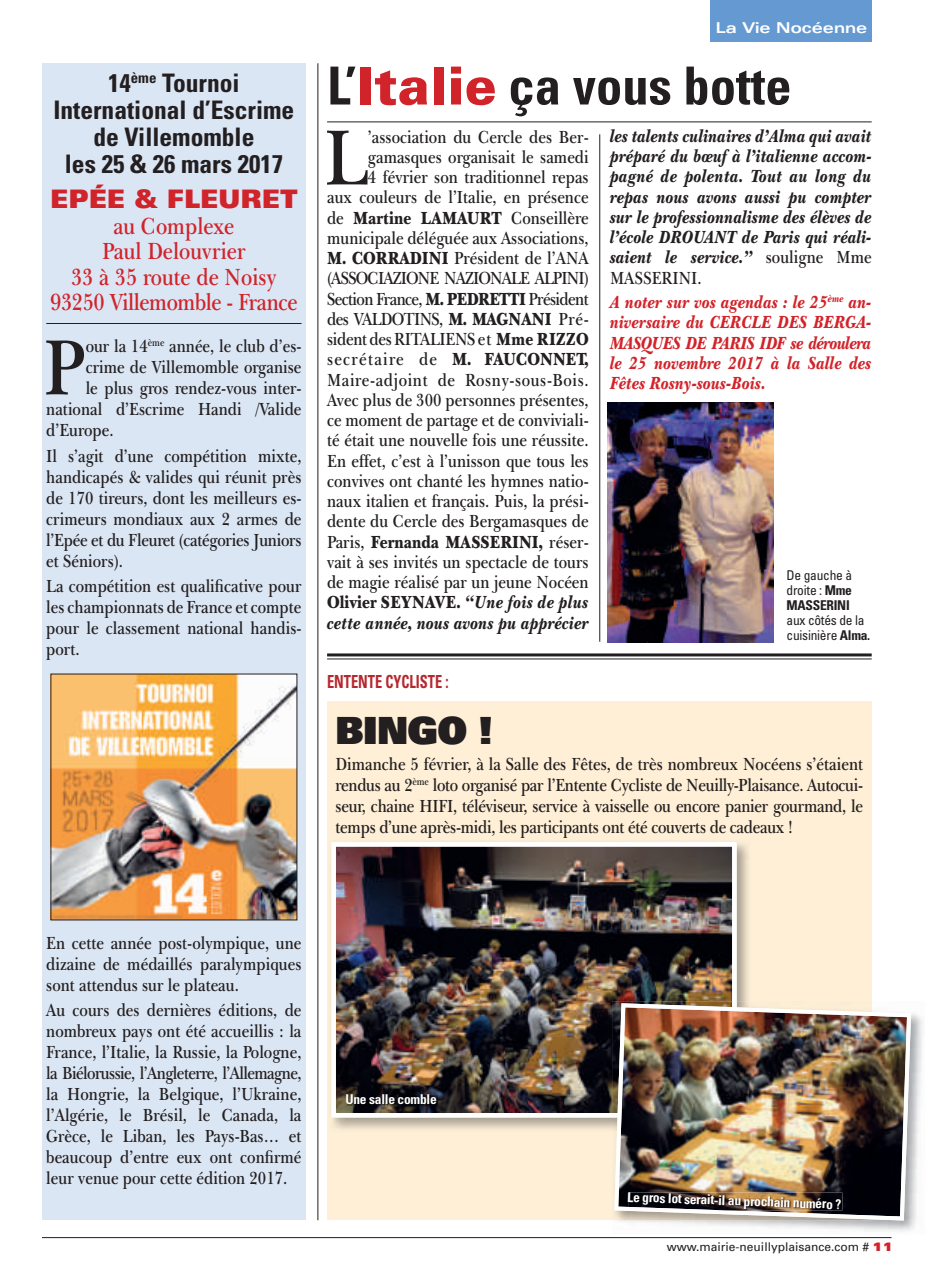
<style>
.page{position:relative;width:935px;height:1275px;background:#fff}
.page>*{position:absolute;margin:0;border:0;box-sizing:border-box;transform-origin:0 0}
.t1{font:600 80.55px "New Baskerville IT Cby BT";color:#231f20;scale:.85 1}
.t2{font:700 condensed 52.5px "Univers";color:#231f20}
.t3{font:900 37.5px "Univers";letter-spacing:-.02em;color:#231f20}
.t4{font:700 condensed 25.5px/27px "Univers";color:#231f20;text-align:center}
.t5{font:900 expanded 25.5px "Univers";color:#d1232a;scale:.85 1}
.t6{font:600 24px/25.5px "New Baskerville IT Cby BT";color:#d1232a;text-align:center;scale:.85 1}
.t7{font:600 18px/20.2px "New Baskerville IT Cby BT";color:#231f20;text-align:justify;scale:.85 1}
.t8{font:italic 900 18px/20.2px "New Baskerville IT Cby BT";color:#231f20;text-align:justify;scale:.85 1}
.t9{font:italic 900 18px/20.2px "New Baskerville IT Cby BT";color:#d1232a;text-align:justify;scale:.85 1}
.t10{font:700 condensed 18px "Univers";color:#b7282e;scale:.8 1}
.t11{font:700 expanded 15px "Univers";color:#fff}
.t12{font:condensed 13.5px/15px "Univers";letter-spacing:-.02em;color:#231f20;text-align:justify}
.t13{font:700 condensed 13.5px "Univers";letter-spacing:-.02em;color:#fff}
.t14{font:12px "Univers";color:#231f20}
.s1{font-weight:900;font-stretch:normal;color:#d1232a}
.s2{font-weight:900}
.s3{font-weight:900;font-style:italic}
.s4{font-weight:600;font-style:normal}
.s5{font-weight:700}
.s6{font-weight:900;font-stretch:expanded;color:#d1232a}
</style>
<div class="page">
<hr style="left:42px;top:1237px;width:849px;height:1px;background:#231f20">
<div style="left:710px;top:0;width:161px;height:42px;background:#6599d1"></div>
<div style="left:42px;top:63px;width:264px;height:1157px;background:#dbe6f4"></div>
<hr style="left:46px;top:323px;width:255px;height:1px;background:#231f20">
<hr style="left:317px;top:63px;width:1px;height:1157px;background:#231f20">
<div style="left:327px;top:701px;width:544px;height:519px;background:#feefd6"></div>
<img style="left:331px;top:842px;width:418px;height:287px">
<img style="left:331px;top:842px;width:405px;height:275px">
<img style="left:347px;top:1095px;width:90px;height:10px">
<img style="left:608px;top:402px;width:165px;height:240px">
<hr style="left:327px;top:121px;width:544px;height:1px;background:#231f20">
<img style="left:612px;top:1001px;width:311px;height:231px">
<img style="left:612px;top:1001px;width:124px;height:116px">
<img style="left:614px;top:1003px;width:296px;height:217px">
<hr style="left:327px;top:653px;width:544px;height:3px;background:#231f20">
<hr style="left:327px;top:658px;width:544px;height:1px;background:#231f20">
<img style="left:53px;top:675px;width:242px;height:243px">
<img style="left:628px;top:1192px;width:214px;height:18px">
<img style="left:628px;top:1207px;width:97px;height:3px">
<hr style="left:599px;top:134px;width:1px;height:508px;background:#231f20">
<h3 class="t4" style="left:53px;top:71px;width:242px">14<sup>ème</sup> Tournoi<br>International d’Escrime de Villemomble<br>les 25 &amp; 26 mars 2017</h3>
<h3 class="t5" style="left:50px;top:189px;width:293px">EPÉE &amp; FLEURET</h3>
<h3 class="t6" style="left:50px;top:216px;width:292px">au Complexe<br>Paul Delouvrier<br>33 à 35 route de Noisy<br>93250 Villemomble - France</h3>
<h1 class="t1" style="left:43px;top:337px;width:51px">P</h1>
<p class="t7" style="left:86px;top:338px;width:255px">our la 14<sup>ème</sup> année, le club d’es-</p>
<p class="t7" style="left:86px;top:359px;width:255px">crime de Villemomble organise</p>
<p class="t7" style="left:86px;top:380px;width:255px">le plus gros rendez-vous inter-</p>
<p class="t7" style="left:46px;top:401px;width:302px">national d’Escrime Handi /Valide</p>
<p class="t7" style="left:46px;top:422px;width:81px">d’Europe.</p>
<p class="t7" style="left:46px;top:447px;width:302px;line-height:21px">Il s’agit d’une compétition mixte, handicapés &amp; valides qui réunit près de 170 tireurs, dont les meilleurs es&shy;crimeurs mondiaux aux 2 armes de l’Epée et du Fleuret (catégories Juniors et Séniors).</p>
<p class="t7" style="left:46px;top:577px;width:302px;line-height:21px">La compétition est qualificative pour les championnats de France et compte pour le classement national handis&shy;port.</p>
<p class="t11" style="left:715px;top:22px;width:153px">La Vie Nocéenne</p>
<h2 class="t2" style="left:327px;top:67px;width:466px">L’<span class="s1">Italie</span> ça vous botte</h2>
<h1 class="t1" style="left:324px;top:127px;width:53px">L</h1>
<p class="t7" style="left:327px;top:128px;width:309px;text-align:right">’association du Cercle des Ber&shy;gamasques organisait le samedi<br>4 février son traditionnel repas<br>aux couleurs de l’Italie, en présence de <span class="s2">Martine LAMAURT</span> Conseillère municipale déléguée aux Associations, <span class="s2">M. CORRADINI</span> Président de l’ANA (ASSOCIAZIONE NAZIONALE ALPINI)<br>Section France, <span class="s2">M. PEDRETTI</span> Président des VALDOTINS, <span class="s2">M. MAGNANI</span> Pré&shy;sident des RITALIENS et <span class="s2">Mme RIZZO </span>secrétaire de <span class="s2">M. FAUCONNET, </span>Maire-adjoint de Rosny-sous-Bois.<br>Avec plus de 300 personnes présentes, ce moment de partage et de conviviali&shy;té était une nouvelle fois une réussite.<br>En effet, c’est à l’unisson que tous les convives ont chanté les hymnes natio&shy;naux italien et français. Puis, la prési&shy;dente du Cercle des Bergamasques de Paris, <span class="s2">Fernanda MASSERINI,</span> réser&shy;vait à ses invités un spectacle de tours de magie réalisé par un jeune Nocéen <span class="s2">Olivier SEYNAVE.</span> <span class="s3">“Une fois de plus cette année, nous avons pu apprécier</span></p>
<p class="t8" style="left:610px;top:127px;width:309px">les talents culinaires d’Alma qui avait préparé du bœuf à l’italienne accom&shy;pagné de polenta. Tout au long du repas nous avons aussi pu compter sur le professionnalisme des élèves de l’école DROUANT de Paris qui réali&shy;saient le service.” <span class="s4">souligne Mme MASSERINI.</span></p>
<p class="t9" style="left:610px;top:294px;width:309px">A noter sur vos agendas : le 25<sup>ème</sup> an&shy;niversaire du CERCLE DES BERGA-MASQUES DE PARIS IDF se déroulera le 25 novembre 2017 à la Salle des Fêtes Rosny-sous-Bois.</p>
<p class="t12" style="left:786px;top:568px;width:67px">De gauche à droite : <span class="s5">Mme MASSERINI</span></p>
<p class="t12" style="left:786px;top:613px;width:85px">aux côtés de la cuisinière <span class="s5">Alma.</span></p>
<p class="t10" style="left:327px;top:674px;width:154px">ENTENTE CYCLISTE :</p>
<h3 class="t3" style="left:335px;top:716px;width:159px">BINGO !</h3>
<p class="t7" style="left:335px;top:755px;width:622px;line-height:21px">Dimanche 5 février, à la Salle des Fêtes, de très nombreux Nocéens s’étaient rendus au 2<sup>ème</sup> loto organisé par l’Entente Cycliste de Neuilly-Plaisance. Autocui&shy;seur, chaine HIFI, téléviseur, service à vaisselle ou encore panier gourmand, le temps d’une après-midi, les participants ont été couverts de cadeaux !</p>
<p class="t7" style="left:46px;top:934px;width:302px;line-height:21px">En cette année post-olympique, une dizaine de médaillés paralympiques sont attendus sur le plateau.</p>
<p class="t7" style="left:46px;top:1002px;width:302px;line-height:21px">Au cours des dernières éditions, de nombreux pays ont été accueillis : la France, l’Italie, la Russie, la Pologne, la Biélorussie, l’Angleterre, l’Allemagne, la Hongrie, la Belgique, l’Ukraine, l’Algérie, le Brésil, le Canada, la Grèce, le Liban, les Pays-Bas… et beaucoup d’entre eux ont confirmé leur venue pour cette édition 2017.</p>
<p class="t13" style="left:345px;top:1094px;width:93px">Une salle comble</p>
<p class="t13" style="left:627px;top:1191px;width:215px;rotate:2deg">Le gros lot serait-il au prochain numéro ?</p>
<p class="t14" style="left:666px;top:1242px;width:227px">www.mairie-neuillyplaisance.com # <span class="s6">11</span></p>
</div>
